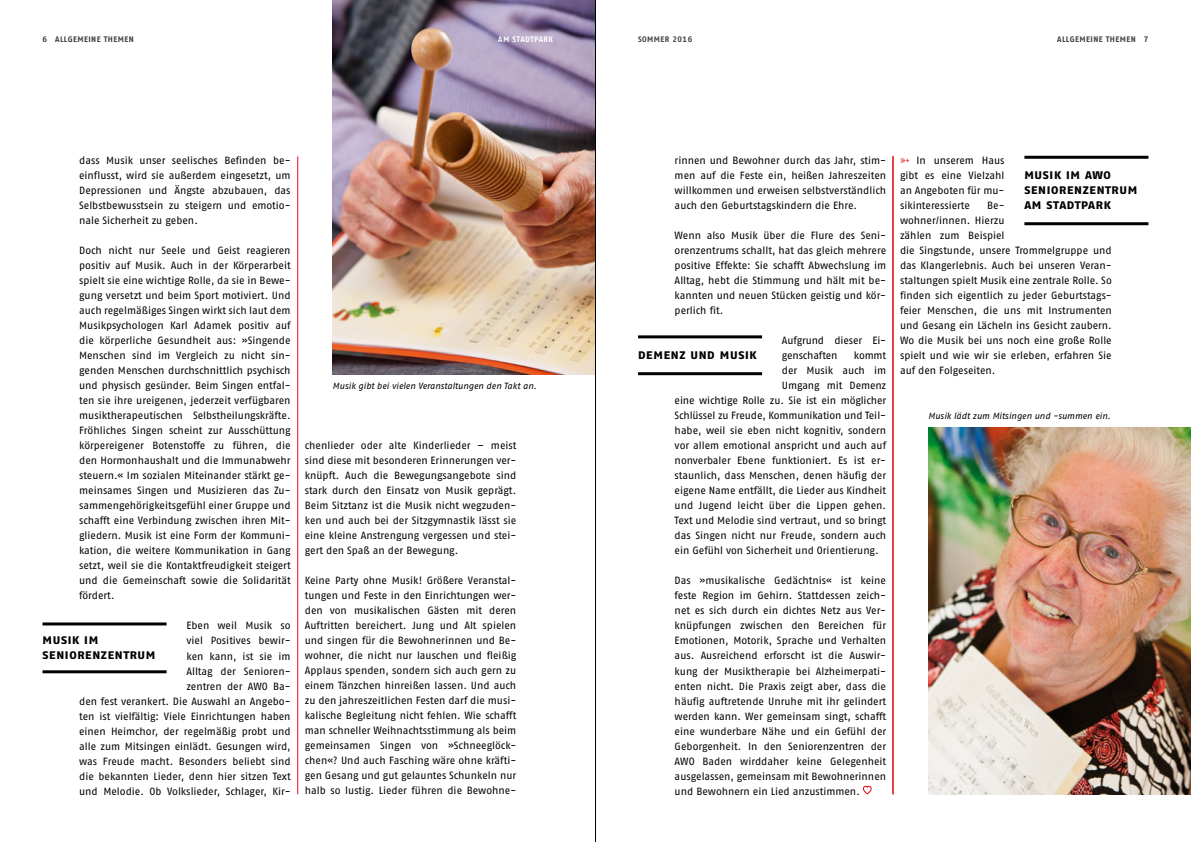
<style>
.page{position:relative;width:1191px;height:842px;background:#fff}
.page>*{position:absolute;margin:0;border:0;box-sizing:border-box;transform-origin:0 0}
.t1{font:800 11px/15px "Fago Ex";letter-spacing:.06em;color:#000}
.t2{font:10.5px/15px "Fago No Regular TF";letter-spacing:-.005em;color:#000;text-align:justify}
.t3{font:10.5px/15px "Fago No Regular Tf";letter-spacing:-.005em;color:#000;text-align:justify}
.t4{font:italic 9px "Fago No";letter-spacing:-.005em;color:#000}
.t5{font:8px "Fago No Bold TF";letter-spacing:.05em;color:#3c3c3b}
.t6{font:8px "Fago No Bold TF";letter-spacing:.045em;color:#fff}
.t7{font:8px "Fago No Bold TF";letter-spacing:.05em;color:#404042}
.s1{color:#e30613}
</style>
<div class="page">
<svg style="left:863px;top:785px;width:9px;height:10px"></svg>
<hr style="left:638px;top:372px;width:124px;height:3px;background:#000">
<hr style="left:638px;top:335px;width:124px;height:3px;background:#000">
<hr style="left:43px;top:670px;width:124px;height:3px;background:#000">
<hr style="left:43px;top:622px;width:124px;height:3px;background:#000">
<img style="left:333px;top:0;width:262px;height:375px">
<img style="left:928px;top:427px;width:263px;height:367px">
<hr style="left:297px;top:156px;width:1px;height:638px;background:#e30613">
<hr style="left:892px;top:156px;width:1px;height:638px;background:#e30613">
<hr style="left:1024px;top:222px;width:124px;height:3px;background:#000">
<hr style="left:1024px;top:156px;width:124px;height:3px;background:#000">
<hr style="left:893px;top:156px;width:1px;height:638px;background:#e30613">
<hr style="left:595px;top:0;width:1px;height:842px;background:#000">
<p class="t6" style="left:498px;top:35px;width:56px">AM STADTPARK</p>
<p class="t5" style="left:43px;top:35px;width:93px">6 ALLGEMEINE THEMEN</p>
<p class="t7" style="left:638px;top:35px;width:56px">SOMMER 2016</p>
<p class="t5" style="left:1057px;top:35px;width:93px">ALLGEMEINE THEMEN 7</p>
<p class="t2" style="left:79px;top:153px;width:213px">dass Musik unser seelisches Befinden be&shy;einflusst, wird sie außerdem eingesetzt, um Depressionen und Ängste abzubauen, das Selbstbewusstsein zu steigern und emotio&shy;nale Sicherheit zu geben.</p>
<p class="t2" style="left:79px;top:243px;width:213px">Doch nicht nur Seele und Geist reagieren positiv auf Musik. Auch in der Körperarbeit spielt sie eine wichtige Rolle, da sie in Bewe&shy;gung versetzt und beim Sport motiviert. Und auch regelmäßiges Singen wirkt sich laut dem Musikpsychologen Karl Adamek positiv auf die körperliche Gesundheit aus: »Singende Menschen sind im Vergleich zu nicht sin&shy;genden Menschen durchschnittlich psychisch und physisch gesünder. Beim Singen entfal&shy;ten sie ihre ureigenen, jederzeit verfügbaren musiktherapeutischen Selbstheilungskräfte.<br>Fröhliches Singen scheint zur Ausschüttung körpereigener Botenstoffe zu führen, die den Hormonhaushalt und die Immunabwehr steuern.« Im sozialen Miteinander stärkt ge&shy;meinsames Singen und Musizieren das Zu&shy;sammengehörigkeitsgefühl einer Gruppe und schafft eine Verbindung zwischen ihren Mit&shy;gliedern. Musik ist eine Form der Kommuni&shy;kation, die weitere Kommunikation in Gang setzt, weil sie die Kontaktfreudigkeit steigert und die Gemeinschaft sowie die Solidarität fördert.</p>
<p class="t2" style="left:79px;top:618px;width:213px;text-align:right">Eben weil Musik so<br>viel Positives bewir-<br>ken kann, ist sie im<br>Alltag der Senioren-<br>zentren der AWO Ba-<br>den fest verankert. Die Auswahl an Angebo&shy;ten ist vielfältig: Viele Einrichtungen haben einen Heimchor, der regelmäßig probt und alle zum Mitsingen einlädt. Gesungen wird, was Freude macht. Besonders beliebt sind die bekannten Lieder, denn hier sitzen Text und Melodie. Ob Volkslieder, Schlager, Kir-</p>
<p class="t1" style="left:43px;top:633px;width:114px">MUSIK IM<br>SENIORENZENTRUM</p>
<p class="t4" style="left:333px;top:381px;width:205px">Musik gibt bei vielen Veranstaltungen den Takt an.</p>
<p class="t2" style="left:305px;top:438px;width:213px">chenlieder oder alte Kinderlieder – meist sind diese mit besonderen Erinnerungen ver&shy;knüpft. Auch die Bewegungsangebote sind stark durch den Einsatz von Musik geprägt.<br>Beim Sitztanz ist die Musik nicht wegzuden&shy;ken und auch bei der Sitzgymnastik lässt sie eine kleine Anstrengung vergessen und stei&shy;gert den Spaß an der Bewegung.</p>
<p class="t2" style="left:305px;top:573px;width:213px">Keine Party ohne Musik! Größere Veranstal&shy;tungen und Feste in den Einrichtungen wer&shy;den von musikalischen Gästen mit deren Auftritten bereichert. Jung und Alt spielen und singen für die Bewohnerinnen und Be&shy;wohner, die nicht nur lauschen und fleißig Applaus spenden, sondern sich auch gern zu einem Tänzchen hinreißen lassen. Und auch zu den jahreszeitlichen Festen darf die musi&shy;kalische Begleitung nicht fehlen. Wie schafft man schneller Weihnachtsstimmung als beim gemeinsamen Singen von »Schneeglöck&shy;chen«? Und auch Fasching wäre ohne kräfti&shy;gen Gesang und gut gelauntes Schunkeln nur halb so lustig. Lieder führen die Bewohne-</p>
<p class="t2" style="left:674px;top:153px;width:213px">rinnen und Bewohner durch das Jahr, stim&shy;men auf die Feste ein, heißen Jahreszeiten willkommen und erweisen selbstverständlich auch den Geburtstagskindern die Ehre.</p>
<p class="t2" style="left:674px;top:228px;width:213px">Wenn also Musik über die Flure des Seni&shy;orenzentrums schallt, hat das gleich mehrere positive Effekte: Sie schafft Abwechslung im Alltag, hebt die Stimmung und hält mit be&shy;kannten und neuen Stücken geistig und kör&shy;perlich fit.</p>
<p class="t2" style="left:782px;top:333px;width:106px">Aufgrund dieser Ei&shy;genschaften</p>
<p class="t1" style="left:638px;top:348px;width:120px">DEMENZ UND MUSIK</p>
<p class="t2" style="left:854px;top:348px;width:34px">kommt</p>
<p class="t2" style="left:782px;top:363px;width:106px">der Musik auch im</p>
<p class="t2" style="left:782px;top:378px;width:106px">Umgang mit Demenz</p>
<p class="t2" style="left:674px;top:393px;width:213px">eine wichtige Rolle zu. Sie ist ein möglicher</p>
<p class="t2" style="left:674px;top:408px;width:213px">Schlüssel zu Freude, Kommunikation und Teil-</p>
<p class="t2" style="left:674px;top:423px;width:213px">habe, weil sie eben nicht kognitiv, sondern</p>
<p class="t2" style="left:674px;top:438px;width:213px">vor allem emotional anspricht und auch auf</p>
<p class="t2" style="left:674px;top:453px;width:213px">nonverbaler Ebene funktioniert. Es ist er-</p>
<p class="t2" style="left:674px;top:468px;width:213px">staunlich, dass Menschen, denen häufig der</p>
<p class="t2" style="left:674px;top:483px;width:213px">eigene Name entfällt, die Lieder aus Kindheit</p>
<p class="t2" style="left:674px;top:498px;width:213px">und Jugend leicht über die Lippen gehen.</p>
<p class="t2" style="left:674px;top:513px;width:213px">Text und Melodie sind vertraut, und so bringt</p>
<p class="t2" style="left:674px;top:528px;width:213px">das Singen nicht nur Freude, sondern auch</p>
<p class="t2" style="left:674px;top:543px;width:205px">ein Gefühl von Sicherheit und Orientierung.</p>
<p class="t2" style="left:674px;top:573px;width:213px">Das »musikalische Gedächtnis« ist keine feste Region im Gehirn. Stattdessen zeich&shy;net es sich durch ein dichtes Netz aus Ver&shy;knüpfungen zwischen den Bereichen für Emotionen, Motorik, Sprache und Verhalten aus. Ausreichend erforscht ist die Auswir&shy;kung der Musiktherapie bei Alzheimerpati&shy;enten nicht. Die Praxis zeigt aber, dass die häufig auftretende Unruhe mit ihr gelindert werden kann. Wer gemeinsam singt, schafft eine wunderbare Nähe und ein Gefühl der Geborgenheit. In den Seniorenzentren der AWO Baden wirddaher keine Gelegenheit ausgelassen, gemeinsam mit Bewohnerinnen und Bewohnern ein Lied anzustimmen.</p>
<p class="t3" style="left:900px;top:153px;width:106px"><span class="s1">➳</span> In unserem Haus gibt es eine Vielzahl an Angeboten für mu&shy;sikinteressierte</p>
<p class="t1" style="left:1024px;top:168px;width:114px">MUSIK IM AWO<br>SENIORENZENTRUM<br>AM STADTPARK</p>
<p class="t3" style="left:900px;top:198px;width:213px;text-align:left;text-indent:87px">Be-<br>wohner/innen. Hierzu<br>zählen zum Beispiel<br>die Singstunde, unsere Trommelgruppe und das Klangerlebnis. Auch bei unseren Veran&shy;staltungen spielt Musik eine zentrale Rolle. So finden sich eigentlich zu jeder Geburtstags&shy;feier Menschen, die uns mit Instrumenten und Gesang ein Lächeln ins Gesicht zaubern.<br>Wo die Musik bei uns noch eine große Rolle spielt und wie wir sie erleben, erfahren Sie auf den Folgeseiten.</p>
<p class="t4" style="left:928px;top:411px;width:184px">Musik lädt zum Mitsingen und -summen ein.</p>
</div>
